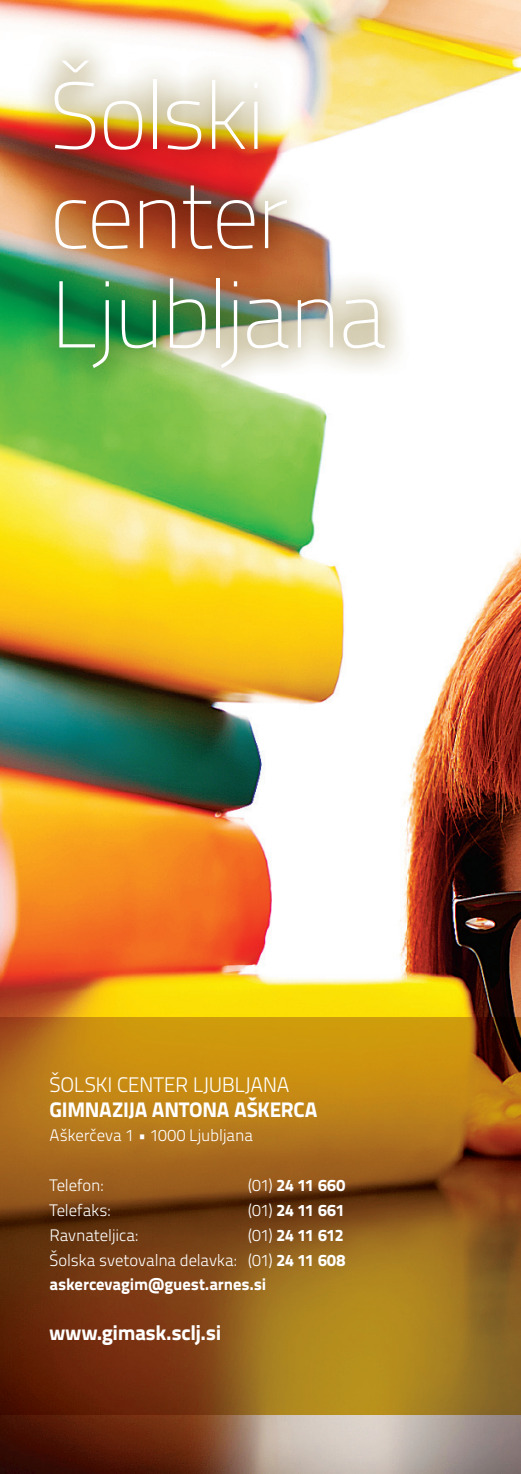
<style>
.page{position:relative;width:521px;height:1474px;background:#fff}
.page>*{position:absolute;margin:0;border:0;box-sizing:border-box;transform-origin:0 0}
.t1{font:94.5px/99.2px "Titillium Text 22 L 1 wt";letter-spacing:-.045em;color:#fff}
.t2{font:21px "Titillium Text 22 L 999 wt";letter-spacing:-.015em;color:#fff}
.t3{font:21px "Titillium Text 22 L 250 wt";letter-spacing:-.02em;color:#fff}
.t4{font:16.62px "Titillium Text 22 L 250 wt";letter-spacing:-.01em;color:#fff}
.t5{font:16.62px "Titillium Text 22 L 999 wt";letter-spacing:-.005em;color:#fff}
.s1{font-family:"Titillium Text 22 L 250 wt"}
.s2{font-family:"Titillium Text 22 L 999 wt"}
</style>
<div class="page">
<img style="left:0;top:0;width:521px;height:59px">
<img style="left:0;top:96px;width:56px;height:921px">
<img style="left:406px;top:59px;width:115px;height:958px">
<img style="left:56px;top:393px;width:350px;height:624px">
<img style="left:0;top:1017px;width:521px;height:456px">
<img style="left:28px;top:36px;width:381px;height:357px">
<h1 class="t1" style="left:50px;top:62px;width:339px">Šolski center<br>Ljubljana</h1>
<p class="t3" style="left:50px;top:1069px;width:242px">ŠOLSKI CENTER LJUBLJANA</p>
<p class="t2" style="left:50px;top:1092px;width:269px">GIMNAZIJA ANTONA AŠKERCA</p>
<p class="t4" style="left:50px;top:1123px;width:205px">Aškerčeva 1 • 1000 Ljubljana</p>
<p class="t4" style="left:50px;top:1173px;width:55px">Telefon:</p>
<p class="t5" style="left:248px;top:1172px;width:99px"><span class="s1">(01)</span> 24 11 660</p>
<p class="t4" style="left:50px;top:1197px;width:62px">Telefaks:</p>
<p class="t5" style="left:248px;top:1196px;width:98px"><span class="s1">(01)</span> 24 11 661</p>
<p class="t4" style="left:50px;top:1222px;width:90px">Ravnateljica:</p>
<p class="t5" style="left:248px;top:1221px;width:97px"><span class="s1">(01)</span> 24 11 612</p>
<p class="t4" style="left:50px;top:1247px;width:297px">Šolska svetovalna delavka: (01) <span class="s2">24 11 608</span></p>
<p class="t5" style="left:50px;top:1271px;width:218px">askercevagim@guest.arnes.si</p>
<p class="t2" style="left:50px;top:1316px;width:173px">www.gimask.sclj.si</p>
</div>
